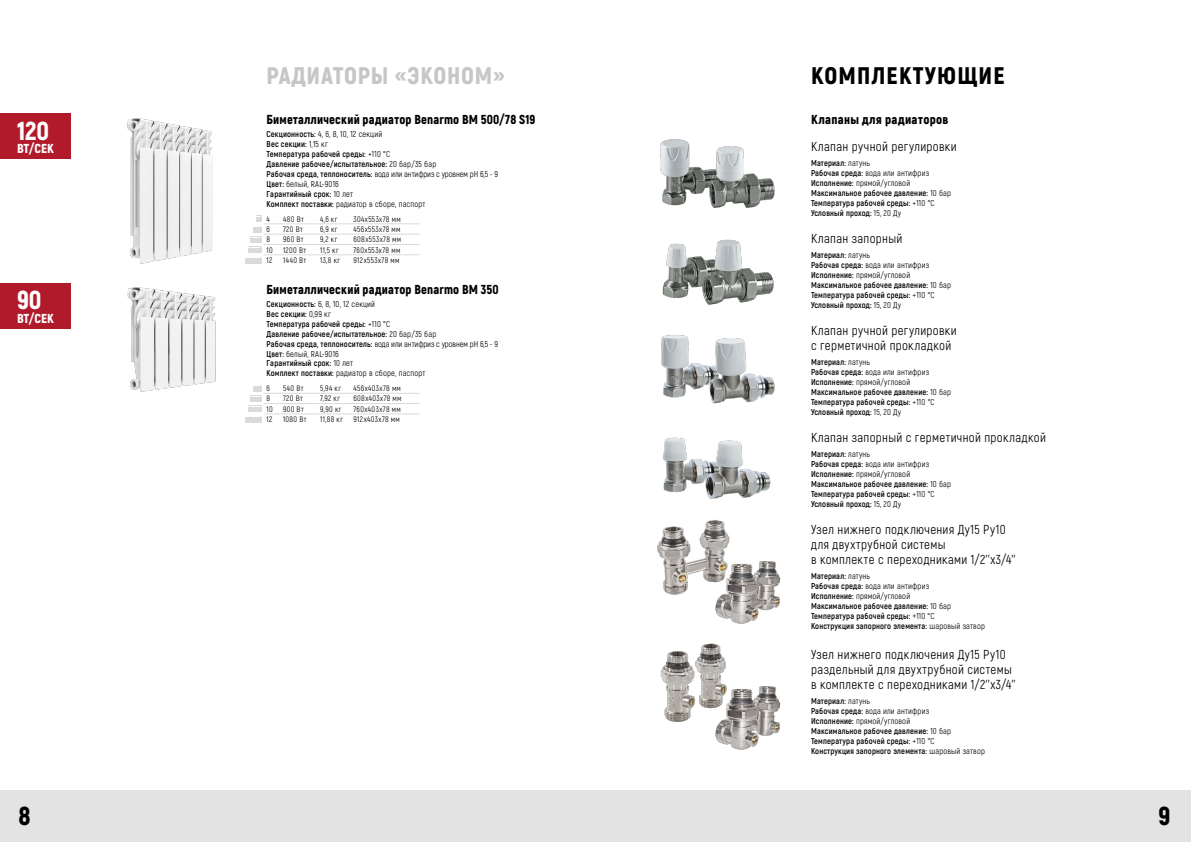
<style>
.page{position:relative;width:1191px;height:842px;background:#fff}
.page>*{position:absolute;margin:0;border:0;box-sizing:border-box;transform-origin:0 0}
.t1{font:900 26px "Akrobat";color:#fff}
.t2{font:900 26px "Akrobat";color:#000}
.t3{font:900 24px "Akrobat";letter-spacing:.03em;color:#c6c6c6}
.t4{font:900 24px "Akrobat";letter-spacing:.05em;color:#000}
.t5{font:13px/15px "Akrobat";letter-spacing:.025em;color:#000}
.t6{font:900 13px "Akrobat";letter-spacing:.02em;color:#000}
.t7{font:900 13px "Akrobat";color:#fff}
.t8{font:700 8.5px/10px "Akrobat";letter-spacing:.02em;color:#000}
.t9{font:8px "Akrobat";letter-spacing:.05em;color:#000}
.s1{font-weight:400}
.s2{font-family:"Proxima Nova Cond";font-weight:400;font-size:9px}
</style>
<div class="page">
<div style="left:0;top:791px;width:1191px;height:51px;background:#e3e3e3"></div>
<img style="left:660px;top:139px;width:115px;height:69px">
<img style="left:662px;top:239px;width:112px;height:66px">
<img style="left:661px;top:335px;width:114px;height:69px">
<img style="left:663px;top:437px;width:108px;height:62px">
<img style="left:657px;top:520px;width:73px;height:75px">
<img style="left:703px;top:560px;width:78px;height:64px">
<img style="left:660px;top:643px;width:66px;height:79px">
<img style="left:703px;top:685px;width:78px;height:65px">
<hr style="left:279px;top:224px;width:37px;height:1px;background:#dadada">
<hr style="left:316px;top:224px;width:34px;height:1px;background:#dadada">
<hr style="left:350px;top:224px;width:70px;height:1px;background:#dadada">
<hr style="left:279px;top:234px;width:37px;height:1px;background:#dadada">
<hr style="left:316px;top:234px;width:34px;height:1px;background:#dadada">
<hr style="left:350px;top:234px;width:70px;height:1px;background:#dadada">
<hr style="left:279px;top:244px;width:37px;height:1px;background:#dadada">
<hr style="left:316px;top:244px;width:34px;height:1px;background:#dadada">
<hr style="left:350px;top:244px;width:70px;height:1px;background:#dadada">
<hr style="left:279px;top:255px;width:37px;height:1px;background:#dadada">
<hr style="left:316px;top:255px;width:34px;height:1px;background:#dadada">
<hr style="left:350px;top:255px;width:70px;height:1px;background:#dadada">
<hr style="left:279px;top:393px;width:37px;height:1px;background:#dadada">
<hr style="left:316px;top:393px;width:34px;height:1px;background:#dadada">
<hr style="left:350px;top:393px;width:70px;height:1px;background:#dadada">
<hr style="left:279px;top:403px;width:37px;height:1px;background:#dadada">
<hr style="left:316px;top:403px;width:34px;height:1px;background:#dadada">
<hr style="left:350px;top:403px;width:70px;height:1px;background:#dadada">
<hr style="left:279px;top:414px;width:37px;height:1px;background:#dadada">
<hr style="left:316px;top:414px;width:34px;height:1px;background:#dadada">
<hr style="left:350px;top:414px;width:70px;height:1px;background:#dadada">
<img style="left:127px;top:118px;width:86px;height:146px">
<div style="left:0;top:114px;width:71px;height:45px;background:#b01a2a"></div>
<svg style="left:245px;top:215px;width:34px;height:48px"></svg>
<img style="left:127px;top:287px;width:89px;height:105px">
<div style="left:0;top:283px;width:71px;height:45px;background:#b01a2a"></div>
<svg style="left:245px;top:385px;width:34px;height:37px"></svg>
<h1 class="t1" style="left:17px;top:114px;width:34px">120</h1>
<h3 class="t7" style="left:17px;top:140px;width:39px">ВТ/СЕК</h3>
<h1 class="t1" style="left:17px;top:283px;width:26px">90</h1>
<h3 class="t7" style="left:17px;top:310px;width:39px">ВТ/СЕК</h3>
<h2 class="t3" style="left:266px;top:60px;width:240px">РАДИАТОРЫ «ЭКОНОМ»</h2>
<h3 class="t6" style="left:266px;top:111px;width:270px">Биметаллический радиатор Benarmo BM 500/78 S19</h3>
<p class="t8" style="left:266px;top:129px;width:233px">Секционность: <span class="s1">4, 6, 8, 10, 12 секций<br></span>Вес секции: <span class="s1">1,15 кг<br></span>Температура рабочей среды: <span class="s1">+110 °С<br></span>Давление рабочее/испытательное: <span class="s1">20 бар/35 бар<br></span>Рабочая среда, теплоноситель: <span class="s1">вода или антифриз с уровнем рН 6,5 - 9<br></span>Цвет: <span class="s1">белый, RAL-9016<br></span>Гарантийный срок: <span class="s1">10 лет<br></span>Комплект поставки: <span class="s1">радиатор в сборе, паспорт</span></p>
<p class="t9" style="left:266px;top:214px;width:5px">4</p>
<p class="t9" style="left:283px;top:214px;width:22px">480 Вт</p>
<p class="t9" style="left:320px;top:214px;width:19px">4,6 кг</p>
<p class="t9" style="left:353px;top:214px;width:49px">304x553x78 мм</p>
<p class="t9" style="left:266px;top:224px;width:5px">6</p>
<p class="t9" style="left:283px;top:224px;width:21px">720 Вт</p>
<p class="t9" style="left:320px;top:224px;width:19px">6,9 кг</p>
<p class="t9" style="left:353px;top:224px;width:49px">456x553x78 мм</p>
<p class="t9" style="left:266px;top:235px;width:5px">8</p>
<p class="t9" style="left:283px;top:235px;width:22px">960 Вт</p>
<p class="t9" style="left:320px;top:235px;width:19px">9,2 кг</p>
<p class="t9" style="left:353px;top:235px;width:49px">608x553x78 мм</p>
<p class="t9" style="left:266px;top:245px;width:8px">10</p>
<p class="t9" style="left:283px;top:245px;width:25px">1200 Вт</p>
<p class="t9" style="left:320px;top:245px;width:20px">11,5 кг</p>
<p class="t9" style="left:353px;top:245px;width:48px">760x553x78 мм</p>
<p class="t9" style="left:266px;top:255px;width:7px">12</p>
<p class="t9" style="left:283px;top:255px;width:25px">1440 Вт</p>
<p class="t9" style="left:320px;top:255px;width:22px">13,8 кг</p>
<p class="t9" style="left:353px;top:255px;width:48px">912x553x78 мм</p>
<h3 class="t6" style="left:266px;top:281px;width:234px">Биметаллический радиатор Benarmo BM 350</h3>
<p class="t8" style="left:266px;top:298px;width:233px">Секционность: <span class="s1">6, 8, 10, 12 секций<br></span>Вес секции: <span class="s1">0,99 кг<br></span>Температура рабочей среды: <span class="s1">+110 °С<br></span>Давление рабочее/испытательное: <span class="s1">20 бар/35 бар<br></span>Рабочая среда, теплоноситель: <span class="s1">вода или антифриз с уровнем pH 6,5 - 9<br></span>Цвет: <span class="s1">белый, RAL-9016<br></span>Гарантийный срок: <span class="s1">10 лет<br></span>Комплект поставки: <span class="s1">радиатор в сборе, паспорт</span></p>
<p class="t9" style="left:266px;top:383px;width:5px">6</p>
<p class="t9" style="left:283px;top:383px;width:22px">540 Вт</p>
<p class="t9" style="left:320px;top:383px;width:23px">5,94 кг</p>
<p class="t9" style="left:353px;top:383px;width:49px">456х403х78 мм</p>
<p class="t9" style="left:266px;top:394px;width:5px">8</p>
<p class="t9" style="left:283px;top:394px;width:21px">720 Вт</p>
<p class="t9" style="left:320px;top:394px;width:22px">7,92 кг</p>
<p class="t9" style="left:353px;top:394px;width:50px">608х403х78 мм</p>
<p class="t9" style="left:266px;top:404px;width:8px">10</p>
<p class="t9" style="left:283px;top:404px;width:22px">900 Вт</p>
<p class="t9" style="left:320px;top:404px;width:23px">9,90 кг</p>
<p class="t9" style="left:353px;top:404px;width:49px">760х403х78 мм</p>
<p class="t9" style="left:266px;top:414px;width:7px">12</p>
<p class="t9" style="left:283px;top:414px;width:25px">1080 Вт</p>
<p class="t9" style="left:320px;top:414px;width:25px">11,88 кг</p>
<p class="t9" style="left:353px;top:414px;width:48px">912х403х78 мм</p>
<h2 class="t4" style="left:811px;top:60px;width:195px">КОМПЛЕКТУЮЩИЕ</h2>
<h3 class="t6" style="left:811px;top:111px;width:139px">Клапаны для радиаторов</h3>
<h3 class="t5" style="left:811px;top:139px;width:147px">Клапан ручной регулировки</h3>
<p class="t8" style="left:811px;top:158px;width:141px">Материал: <span class="s1">латунь<br></span>Рабочая среда: <span class="s1">вода или антифриз<br></span>Исполнение: <span class="s1">прямой/угловой<br></span>Максимальное рабочее давление: <span class="s1">10 бар<br></span>Температура рабочей среды: <span class="s1">+110 °С<br></span>Условный проход: <span class="s1">15, 20 Ду</span></p>
<h3 class="t5" style="left:811px;top:231px;width:93px">Клапан запорный</h3>
<p class="t8" style="left:811px;top:250px;width:141px">Материал: <span class="s1">латунь<br></span>Рабочая среда: <span class="s1">вода или антифриз<br></span>Исполнение: <span class="s1">прямой/угловой<br></span>Максимальное рабочее давление: <span class="s1">10 бар<br></span>Температура рабочей среды: <span class="s1">+110 °С<br></span>Условный проход: <span class="s1">15, 20 Ду</span></p>
<h3 class="t5" style="left:811px;top:323px;width:147px">Клапан ручной регулировки с герметичной прокладкой</h3>
<p class="t8" style="left:811px;top:357px;width:141px">Материал: <span class="s1">латунь<br></span>Рабочая среда: <span class="s1">вода или антифриз<br></span>Исполнение: <span class="s1">прямой/угловой<br></span>Максимальное рабочее давление: <span class="s1">10 бар<br></span>Температура рабочей среды: <span class="s1">+110 °С<br></span>Условный проход: <span class="s1">15, 20 Ду</span></p>
<h3 class="t5" style="left:811px;top:430px;width:236px">Клапан запорный с герметичной прокладкой</h3>
<p class="t8" style="left:811px;top:449px;width:141px">Материал: <span class="s1">латунь<br></span>Рабочая среда: <span class="s1">вода или антифриз<br></span>Исполнение: <span class="s1">прямой/угловой<br></span>Максимальное рабочее давление: <span class="s1">10 бар<br></span>Температура рабочей среды: <span class="s1">+110 °С<br></span>Условный проход: <span class="s1">15, 20 Ду</span></p>
<h3 class="t5" style="left:811px;top:522px;width:206px">Узел нижнего подключения Ду15 Ру10 для двухтрубной системы<br>в комплекте с переходниками 1/2’’х3/4’’</h3>
<p class="t8" style="left:811px;top:571px;width:175px">Материал: <span class="s1">латунь<br></span>Рабочая среда: <span class="s1">вода или антифриз<br></span>Исполнение: <span class="s1">прямой/угловой<br></span>Максимальное рабочее давление: <span class="s1">10 бар </span>Температура рабочей среды: <span class="s2">+</span><span class="s1">110 °С<br></span>Конструкция запорного элемента: <span class="s1">шаровый затвор</span></p>
<h3 class="t5" style="left:811px;top:647px;width:206px">Узел нижнего подключения Ду15 Ру10 раздельный для двухтрубной системы в комплекте с переходниками 1/2’’х3/4’’</h3>
<p class="t8" style="left:811px;top:696px;width:175px">Материал: <span class="s1">латунь<br></span>Рабочая среда: <span class="s1">вода или антифриз<br></span>Исполнение: <span class="s1">прямой/угловой<br></span>Максимальное рабочее давление: <span class="s1">10 бар </span>Температура рабочей среды: <span class="s1">+110 °С<br></span>Конструкция запорного элемента: <span class="s1">шаровый затвор</span></p>
<h1 class="t2" style="left:18px;top:799px;width:14px">8</h1>
<h1 class="t2" style="left:1158px;top:799px;width:13px">9</h1>
</div>
